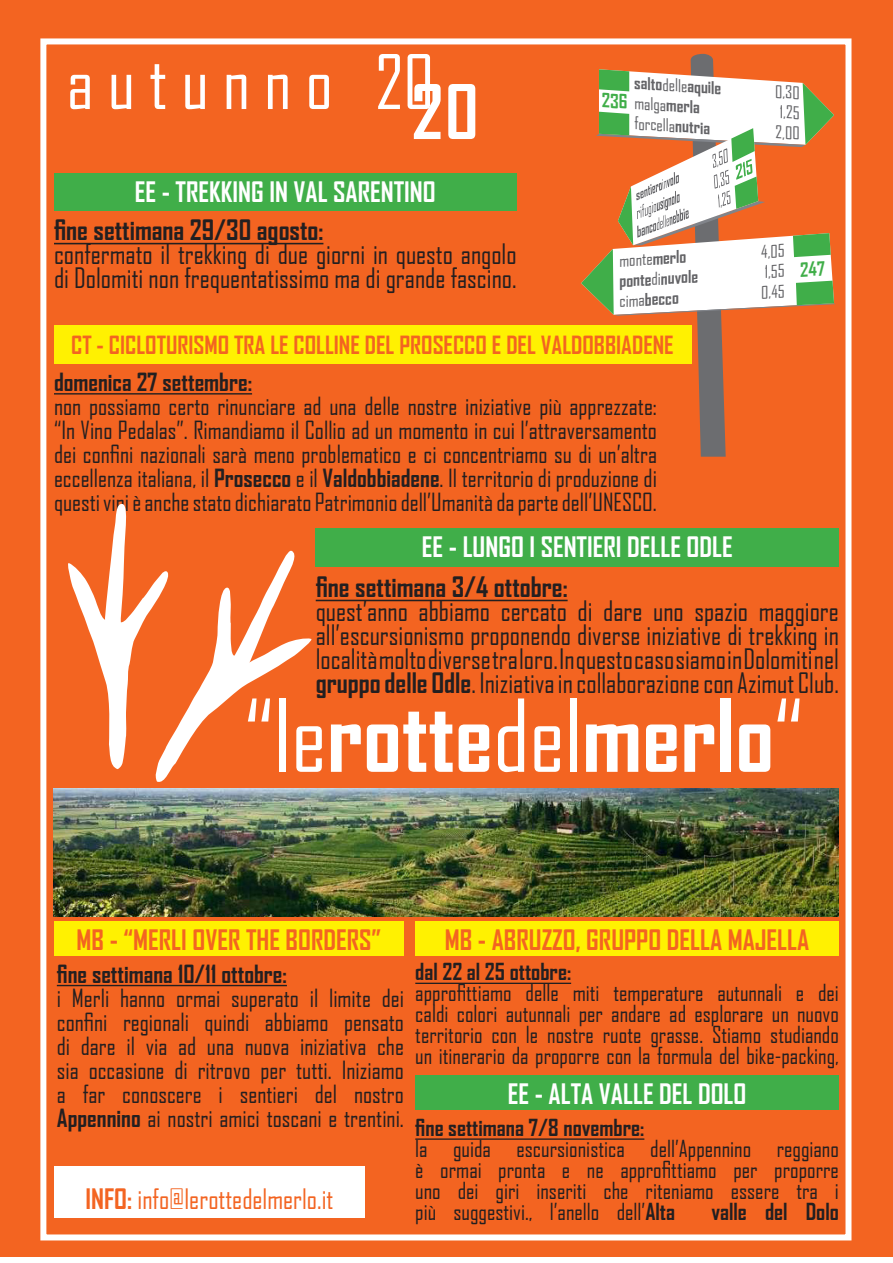
<style>
.page{position:relative;width:893px;height:1263px;background:#fff}
.page>*{position:absolute;margin:0;border:0;box-sizing:border-box;transform-origin:0 0}
.t1{font:700 96px "Agency FB";color:#fff}
.t2{font:72px "Agency FB";color:#fff}
.t3{font:700 72px "Agency FB";color:#fff}
.t4{font:27px/24px "Agency FB";color:#231f20}
.t5{font:700 27px "Agency FB";color:#fff}
.t6{font:700 27px "Agency FB";color:#f36421}
.t7{font:700 27px "Agency FB";color:#231f20}
.t8{font:27px "Agency FB";color:#f36421}
.t9{font:24px/24px "Agency FB";color:#231f20;text-align:justify}
.t10{font:700 24px "Agency FB";color:#f36421}
.t11{font:700 24px "Agency FB";color:#231f20}
.t12{font:22.5px/21px "Agency FB";color:#231f20;text-align:justify}
.t13{font:700 22.5px "Agency FB";color:#231f20}
.t14{font:16.8px "Agency FB";color:#636366}
.t15{font:700 16.8px "Agency FB";color:#636366}
.s1{font-weight:400}
.s2{font-weight:700}
</style>
<div class="page">
<div style="left:0;top:0;width:893px;height:1256px;background:#f36421"></div>
<div style="left:40px;top:38px;width:811px;height:1202px;border:6px solid #fff"></div>
<hr style="left:54px;top:243px;width:269px;height:1px;background:#231f20">
<div style="left:54px;top:173px;width:463px;height:37px;background:#40ae49"></div>
<hr style="left:316px;top:600px;width:252px;height:1px;background:#231f20">
<div style="left:316px;top:529px;width:523px;height:38px;background:#40ae49"></div>
<hr style="left:57px;top:985px;width:230px;height:1px;background:#231f20">
<div style="left:54px;top:921px;width:350px;height:34px;background:#fff101"></div>
<hr style="left:54px;top:393px;width:198px;height:1px;background:#231f20">
<hr style="left:415px;top:983px;width:156px;height:1px;background:#231f20">
<div style="left:415px;top:921px;width:424px;height:34px;background:#fff101"></div>
<div style="left:54px;top:1166px;width:311px;height:51px;background:#fff"></div>
<hr style="left:415px;top:1138px;width:229px;height:2px;background:#231f20">
<div style="left:415px;top:1076px;width:424px;height:34px;background:#40ae49"></div>
<svg style="left:68px;top:504px;width:244px;height:278px"></svg>
<img style="left:53px;top:789px;width:785px;height:127px">
<div style="left:54px;top:325px;width:637px;height:38px;background:#fff101"></div>
<svg style="left:581px;top:54px;width:254px;height:403px"></svg>
<p class="t2" style="left:67px;top:38px;width:369px">a u t u n n o 20</p>
<p class="t3" style="left:411px;top:67px;width:69px">20</p>
<p class="t5" style="left:135px;top:175px;width:302px">EE - TREKKING IN VAL SARENTINO</p>
<p class="t7" style="left:54px;top:213px;width:271px">fine settimana 29/30 agosto:</p>
<p class="t4" style="left:54px;top:242px;width:464px">confermato il trekking di due giorni in questo angolo di Dolomiti non frequentatissimo ma di grande fascino.</p>
<p class="t15" style="left:635px;top:73px;width:89px;rotate:3deg">salto<span class="s1">delle</span>aquile</p>
<p class="t14" style="left:776px;top:81px;width:26px;rotate:3deg">0,30</p>
<p class="t14" style="left:635px;top:93px;width:67px;rotate:3deg">malga<span class="s2">merla</span></p>
<p class="t14" style="left:781px;top:102px;width:21px;rotate:3deg">1,25</p>
<p class="t14" style="left:635px;top:113px;width:77px;rotate:3deg">forcella<span class="s2">nutria</span></p>
<p class="t14" style="left:776px;top:122px;width:26px;rotate:3deg">2,00</p>
<p class="t14" style="left:618px;top:250px;width:69px;rotate:-4deg">monte<span class="s2">merlo</span></p>
<p class="t14" style="left:760px;top:242px;width:25px;rotate:-4deg">4,05</p>
<p class="t15" style="left:618px;top:271px;width:80px;rotate:-4deg">ponte<span class="s1">di</span>nuvole</p>
<p class="t14" style="left:763px;top:262px;width:22px;rotate:-4deg">1,55</p>
<p class="t15" style="left:618px;top:291px;width:61px;rotate:-4deg"><span class="s1">cima</span>becco</p>
<p class="t14" style="left:760px;top:282px;width:25px;rotate:-4deg">0,45</p>
<p class="t10" style="left:71px;top:330px;width:604px">CT - CICLOTURISMO TRA LE COLLINE DEL PROSECCO E DEL VALDOBBIADENE</p>
<p class="t11" style="left:54px;top:367px;width:200px">domenica 27 settembre:</p>
<p class="t9" style="left:54px;top:393px;width:604px">non possiamo certo rinunciare ad una delle nostre iniziative più apprezzate: “In Vino Pedalas”. Rimandiamo il Collio ad un momento in cui l’attraversamento dei confini nazionali sarà meno problematico e ci concentriamo su di un’altra eccellenza italiana, il <span class="s2">Prosecco</span> e il <span class="s2">Valdobbiadene</span>. Il territorio di produzione di questi vini è anche stato dichiarato Patrimonio dell’Umanità da parte dell’UNESCO.</p>
<p class="t5" style="left:422px;top:530px;width:312px">EE - LUNGO I SENTIERI DELLE ODLE</p>
<p class="t7" style="left:316px;top:570px;width:253px">fine settimana 3/4 ottobre:</p>
<p class="t4" style="left:316px;top:598px;width:525px;text-align:justify">quest’anno abbiamo cercato di dare uno spazio maggiore all’escursionismo proponendo diverse iniziative di trekking in località molto diverse tra loro. In questo caso siamo in Dolomiti nel <span class="s2">gruppo delle Odle</span>. Iniziativa in collaborazione con Azimut Club.</p>
<p class="t1" style="left:245px;top:676px;width:560px"><span class="s1">“le</span>rotte<span class="s1">del</span>merlo<span class="s1">“</span></p>
<p class="t6" style="left:77px;top:923px;width:306px">MB - “MERLI OVER THE BORDERS”</p>
<p class="t11" style="left:57px;top:958px;width:232px">fine settimana 10/11 ottobre:</p>
<p class="t9" style="left:57px;top:985px;width:349px">i Merli hanno ormai superato il limite dei confini regionali quindi abbiamo pensato di dare il via ad una nuova iniziativa che sia occasione di ritrovo per tutti. Iniziamo a far conoscere i sentieri del nostro <span class="s2">Appennino</span> ai nostri amici toscani e trentini.</p>
<p class="t8" style="left:85px;top:1182px;width:249px"><span class="s2">INFO:</span> info@lerottedelmerlo.it</p>
<p class="t6" style="left:445px;top:923px;width:366px">MB - ABRUZZO, GRUPPO DELLA MAJELLA</p>
<p class="t13" style="left:415px;top:958px;width:157px">dal 22 al 25 ottobre:</p>
<p class="t12" style="left:415px;top:982px;width:425px">approfittiamo delle miti temperature autunnali e dei caldi colori autunnali per andare ad esplorare un nuovo territorio con le nostre ruote grasse. Stiamo studiando un itinerario da proporre con la formula del bike-packing,</p>
<p class="t5" style="left:508px;top:1077px;width:240px">EE - ALTA VALLE DEL DOLO</p>
<p class="t13" style="left:415px;top:1114px;width:231px">fine settimana 7/8 novembre:</p>
<p class="t12" style="left:415px;top:1138px;width:425px">la guida escursionistica dell’Appennino reggiano è ormai pronta e ne approfittiamo per proporre uno dei giri inseriti che riteniamo essere tra i più suggestivi., l’anello dell’<span class="s2">Alta</span></p>
<p class="t13" style="left:711px;top:1198px;width:129px">valle del Dolo</p>
</div>
